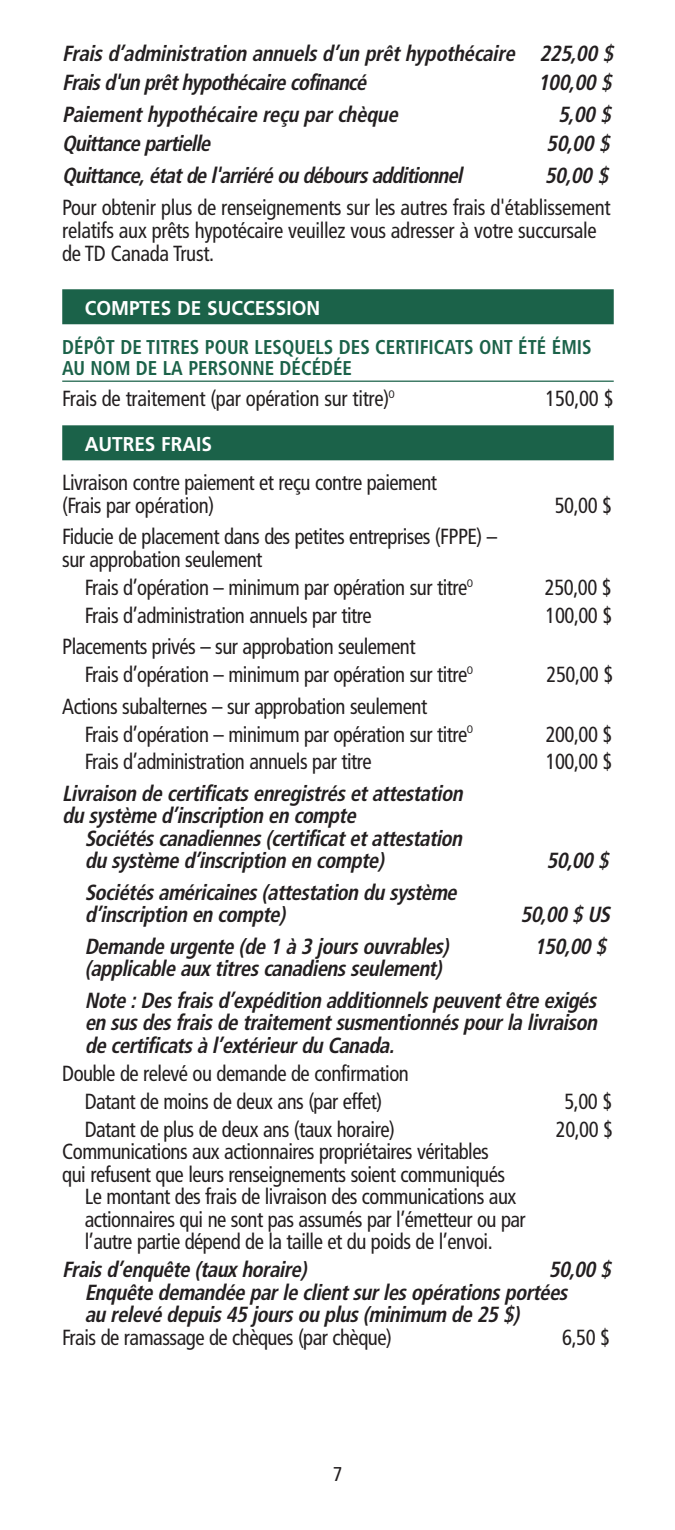
<style>
.page{position:relative;width:675px;height:1530px;background:#fff}
.page>*{position:absolute;margin:0;border:0;box-sizing:border-box;transform-origin:0 0}
.t1{font:condensed 22px/28px "Frutiger";letter-spacing:-.025em;color:#231f20;scale:.95 1}
.t2{font:italic 700 condensed 22px/22.5px "Frutiger";letter-spacing:-.025em;color:#231f20;scale:.95 1}
.t3{font:700 condensed 20px/21.8px "Frutiger";color:#1b6249;scale:.95 1}
.t4{font:700 20px "Frutiger";color:#fff;scale:.95 1}
.t5{font:condensed 20px "Frutiger";color:#231f20}
</style>
<div class="page">
<div style="left:62px;top:289px;width:552px;height:35px;background:#1b6249"></div>
<hr style="left:62px;top:381px;width:552px;height:1px;background:#1b6249">
<div style="left:62px;top:425px;width:552px;height:35px;background:#1b6249"></div>
<p class="t2" style="left:62px;top:41px;width:586px;line-height:28.5px">Fraisd’administration annuelsd’un prêthypothécaire 225,00 $<br>Fraisd'un prêthypothécairecofinancé</p>
<p class="t2" style="left:538px;top:73px;width:84px">100,00 $</p>
<p class="t2" style="left:62px;top:105px;width:359px">Paiementhypothécaire reçu parchèque</p>
<p class="t2" style="left:558px;top:105px;width:62px">5,00 $</p>
<p class="t2" style="left:62px;top:133px;width:162px">Quittancepartielle</p>
<p class="t2" style="left:546px;top:133px;width:73px">50,00 $</p>
<p class="t2" style="left:62px;top:166px;width:427px">Quittance,étatdel'arriéréou déboursadditionnel</p>
<p class="t2" style="left:545px;top:166px;width:73px">50,00 $</p>
<p class="t1" style="left:62px;top:197px;width:579px;line-height:23.2px">Pour obtenir plus de renseignements sur les autres frais d'établissement relatifs aux prêts hypotécaire veuillez vous adresser à votre succursale de TD Canada Trust.</p>
<p class="t4" style="left:85px;top:300px;width:249px">COMPTES DE SUCCESSION</p>
<p class="t3" style="left:62px;top:337px;width:559px">DÉPÔT DE TITRES POUR LESQUELS DES CERTIFICATS ONT ÉTÉ ÉMIS<br>AU NOM DE LA PERSONNE DÉCÉDÉE</p>
<p class="t1" style="left:62px;top:386px;width:352px">Frais de traitement (par opération sur titre)<sup>O</sup></p>
<p class="t1" style="left:546px;top:386px;width:73px">150,00 $</p>
<p class="t4" style="left:85px;top:436px;width:135px">AUTRES FRAIS</p>
<p class="t1" style="left:62px;top:473px;width:396px;line-height:22.5px">Livraison contre paiement et reçu contre paiement (Frais par opération)</p>
<p class="t1" style="left:555px;top:493px;width:62px">50,00 $</p>
<p class="t1" style="left:62px;top:527px;width:459px;line-height:22.5px">Fiducie de placement dans des petites entreprises (FPPE) – sur approbation seulement</p>
<p class="t1" style="left:85px;top:575px;width:410px">Frais d’opération – minimum par opération sur titre<sup>O</sup></p>
<p class="t1" style="left:545px;top:575px;width:72px">250,00 $</p>
<p class="t1" style="left:85px;top:603px;width:304px">Frais d’administration annuels par titre</p>
<p class="t1" style="left:546px;top:603px;width:72px">100,00 $</p>
<p class="t1" style="left:85px;top:634px;width:410px;text-indent:-22px">Placements privés – sur approbation seulement<br>Frais d’opération – minimum par opération sur titre<sup>O</sup></p>
<p class="t1" style="left:547px;top:662px;width:72px">250,00 $</p>
<p class="t1" style="left:85px;top:694px;width:410px;text-indent:-22px">Actions subalternes – sur approbation seulement<br>Frais d’opération – minimum par opération sur titre<sup>O</sup></p>
<p class="t1" style="left:546px;top:722px;width:72px">200,00 $</p>
<p class="t1" style="left:85px;top:750px;width:304px">Frais d’administration annuels par titre</p>
<p class="t1" style="left:546px;top:750px;width:72px">100,00 $</p>
<p class="t2" style="left:62px;top:784px;width:427px">Livraison de certificatsenregistrésetattestation du système d’inscription en compte</p>
<p class="t2" style="left:85px;top:829px;width:403px">Sociétéscanadiennes(certificatetattestation du système d’inscription en compte)</p>
<p class="t2" style="left:547px;top:851px;width:71px">50,00 $</p>
<p class="t2" style="left:85px;top:883px;width:398px">Sociétésaméricaines(attestation du système d’inscription en compte)</p>
<p class="t2" style="left:520px;top:905px;width:100px">50,00 $ US</p>
<p class="t2" style="left:85px;top:937px;width:389px">Demande urgente (de 1 à 3 joursouvrables)</p>
<p class="t2" style="left:534px;top:937px;width:82px">150,00 $</p>
<p class="t2" style="left:85px;top:955px;width:544px;line-height:31.5px">(applicable aux titrescanadiensseulement)<br>Note :Desfraisd’expédition additionnelspeuventêtre exigés</p>
<p class="t2" style="left:85px;top:1013px;width:545px">en susdesfraisde traitementsusmentionnéspourla livraison de certificatsà l’extérieurdu Canada.</p>
<p class="t1" style="left:62px;top:1061px;width:366px;text-align:center">Double de relevé ou demande de confirmation<br>Datant de moins de deux ans (par effet)</p>
<p class="t1" style="left:564px;top:1089px;width:52px">5,00 $</p>
<p class="t1" style="left:85px;top:1117px;width:328px">Datant de plus de deux ans (taux horaire)</p>
<p class="t1" style="left:556px;top:1117px;width:62px">20,00 $</p>
<p class="t1" style="left:62px;top:1139px;width:451px">Communications aux actionnaires propriétaires véritables</p>
<p class="t1" style="left:62px;top:1162px;width:468px">qui refusent que leurs renseignements soient communiqués</p>
<p class="t1" style="left:85px;top:1184px;width:456px">Le montant des frais de livraison des communications aux</p>
<p class="t1" style="left:85px;top:1207px;width:466px">actionnaires qui ne sont pas assumés par l’émetteur ou par</p>
<p class="t1" style="left:85px;top:1229px;width:431px">l’autre partie dépend de la taille et du poids de l’envoi.</p>
<p class="t2" style="left:62px;top:1260px;width:263px">Fraisd’enquête (taux horaire)</p>
<p class="t2" style="left:85px;top:1260px;width:560px;text-indent:464px">50,00 $<br>Enquête demandée parle clientsurlesopérationsportées<br>au relevé depuis45 joursou plus(minimum de 25 $)</p>
<p class="t1" style="left:62px;top:1325px;width:349px">Frais de ramassage de chèques (par chèque)</p>
<p class="t1" style="left:562px;top:1325px;width:52px">6,50 $</p>
<p class="t5" style="left:333px;top:1466px;width:11px">7</p>
</div>
